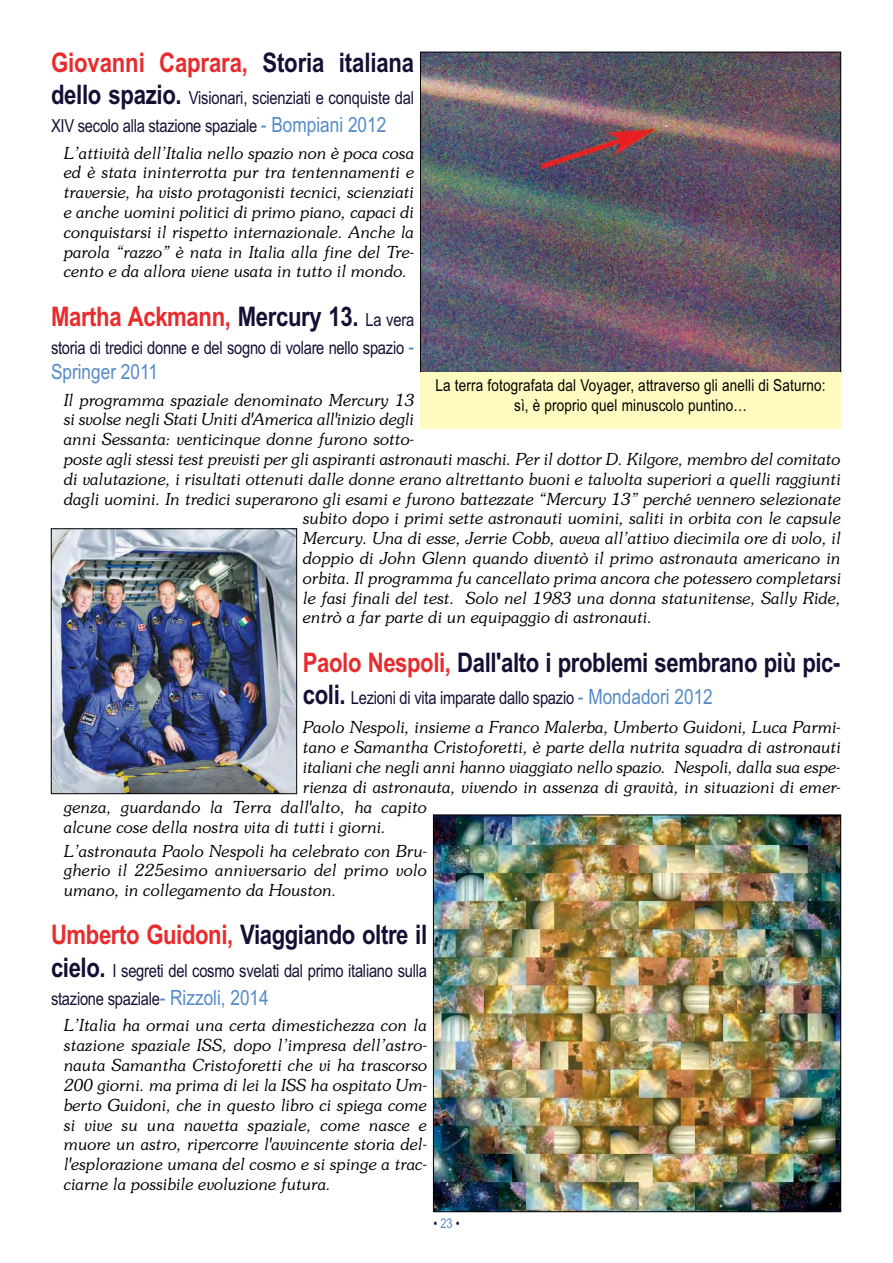
<style>
.page{position:relative;width:893px;height:1263px;background:#fff}
.page>*{position:absolute;margin:0;border:0;box-sizing:border-box;transform-origin:0 0}
.t1{font:700 27px "Arial Narrow";letter-spacing:-.015em;color:#150f33}
.t2{font:700 27px "Arial Narrow";letter-spacing:-.005em;color:#e82c2e}
.t3{font:21px "Arial Narrow";color:#558ac8}
.t4{font:18px/28px "Arial Narrow";letter-spacing:-.015em;color:#150f33}
.t5{font:italic 300 16.5px/19.8px "Souvenir";letter-spacing:-.01em;color:#000;text-align:justify}
.t6{font:16.5px/19.8px "Arial Narrow";letter-spacing:.01em;color:#000;text-align:center}
.t7{font:13.5px "Arial Narrow";color:#150f33}
.s1{color:#150f33}
.s2{font-weight:700;font-size:27px}
.s3{font-size:21px;color:#558ac8}
.s4{font-weight:400;font-size:18px;color:#150f33}
.s5{color:#e82c2e}
.s6{color:#558ac8}
</style>
<div class="page">
<img style="left:422px;top:54px;width:417px;height:317px">
<div style="left:420px;top:52px;width:421px;height:321px;border:1px solid #000"></div>
<div style="left:420px;top:373px;width:421px;height:56px;background:#fffac0"></div>
<img style="left:53px;top:530px;width:242px;height:262px">
<div style="left:51px;top:528px;width:246px;height:266px;border:1px solid #000"></div>
<img style="left:435px;top:817px;width:404px;height:393px">
<h1 class="t2" style="left:51px;top:46px;width:365px">Giovanni Caprara, <span class="s1">Storia italiana</span></h1>
<p class="t4" style="left:51px;top:84px;width:365px"><span class="s2">dello spazio.</span> Visionari, scienziati e conquiste dal<br>XIV secolo alla stazione spaziale <span class="s3">- Bompiani 2012</span></p>
<p class="t5" style="left:64px;top:143px;width:352px">L’attività dell’Italia nello spazio non è poca cosa ed è stata ininterrotta pur tra tentennamenti e traversie, ha visto protagonisti tecnici, scienziati e anche uomini politici di primo piano, capaci di conquistarsi il rispetto internazionale. Anche la parola “razzo” è nata in Italia alla fine del Tre&shy;cento e da allora viene usata in tutto il mondo.</p>
<h1 class="t2" style="left:51px;top:301px;width:365px">Martha Ackmann, <span class="s1">Mercury 13.</span> <span class="s4">La vera</span></h1>
<p class="t4" style="left:51px;top:333px;width:365px">storia di tredici donne e del sogno di volare nello spazio <span class="s3">-</span></p>
<p class="t3" style="left:51px;top:359px;width:108px">Springer 2011</p>
<p class="t5" style="left:64px;top:390px;width:352px">Il programma spaziale denominato Mercury 13</p>
<p class="t5" style="left:64px;top:410px;width:352px">si svolse negli Stati Uniti d'America all'inizio degli</p>
<p class="t5" style="left:64px;top:429px;width:352px">anni Sessanta: venticinque donne furono sotto-</p>
<p class="t5" style="left:64px;top:449px;width:778px">poste agli stessi test previsti per gli aspiranti astronauti maschi. Per il dottor D. Kilgore, membro del comitato</p>
<p class="t5" style="left:64px;top:469px;width:779px">di valutazione, i risultati ottenuti dalle donne erano altrettanto buoni e talvolta superiori a quelli raggiunti</p>
<p class="t5" style="left:64px;top:489px;width:779px">dagli uomini. In tredici superarono gli esami e furono battezzate “Mercury 13” perché vennero selezionate</p>
<p class="t5" style="left:303px;top:509px;width:540px">subito dopo i primi sette astronauti uomini, saliti in orbita con le capsule</p>
<p class="t5" style="left:303px;top:528px;width:540px">Mercury. Una di esse, Jerrie Cobb, aveva all’attivo diecimila ore di volo, il</p>
<p class="t5" style="left:303px;top:548px;width:539px">doppio di John Glenn quando diventò il primo astronauta americano in</p>
<p class="t5" style="left:303px;top:568px;width:540px">orbita. Il programma fu cancellato prima ancora che potessero completarsi</p>
<p class="t5" style="left:303px;top:588px;width:540px">le fasi finali del test. Solo nel 1983 una donna statunitense, Sally Ride,</p>
<p class="t5" style="left:303px;top:608px;width:351px">entrò a far parte di un equipaggio di astronauti.</p>
<h1 class="t1" style="left:303px;top:646px;width:539px"><span class="s5">Paolo Nespoli,</span> Dall'alto i problemi sembrano più pic-</h1>
<p class="t4" style="left:303px;top:684px;width:411px"><span class="s2">coli.</span> Lezioni di vita imparate dallo spazio <span class="s3">- Mondadori 2012</span></p>
<p class="t5" style="left:303px;top:718px;width:539px">Paolo Nespoli, insieme a Franco Malerba, Umberto Guidoni, Luca Parmi-</p>
<p class="t5" style="left:303px;top:738px;width:540px">tano e Samantha Cristoforetti, è parte della nutrita squadra di astronauti</p>
<p class="t5" style="left:303px;top:757px;width:539px">italiani che negli anni hanno viaggiato nello spazio. Nespoli, dalla sua espe-</p>
<p class="t5" style="left:303px;top:777px;width:539px">rienza di astronauta, vivendo in assenza di gravità, in situazioni di emer-</p>
<p class="t5" style="left:64px;top:797px;width:365px">genza, guardando la Terra dall'alto, ha capito</p>
<p class="t5" style="left:64px;top:817px;width:324px">alcune cose della nostra vita di tutti i giorni.</p>
<p class="t5" style="left:64px;top:841px;width:365px">L’astronauta Paolo Nespoli ha celebrato con Bru&shy;gherio il 225esimo anniversario del primo volo umano, in collegamento da Houston.</p>
<h1 class="t1" style="left:51px;top:919px;width:378px"><span class="s5">Umberto Guidoni,</span> Viaggiando oltre il</h1>
<p class="t4" style="left:51px;top:956px;width:377px"><span class="s2">cielo.</span> I segreti del cosmo svelati dal primo italiano sulla stazione spaziale<span class="s3">- Rizzoli, 2014</span></p>
<p class="t5" style="left:64px;top:1016px;width:365px">L’Italia ha ormai una certa dimestichezza con la stazione spaziale ISS, dopo l’impresa dell’astro&shy;nauta Samantha Cristoforetti che vi ha trascorso 200 giorni. ma prima di lei la ISS ha ospitato Um&shy;berto Guidoni, che in questo libro ci spiega come si vive su una navetta spaziale, come nasce e muore un astro, ripercorre l'avvincente storia del&shy;l'esplorazione umana del cosmo e si spinge a trac&shy;ciarne la possibile evoluzione futura.</p>
<p class="t6" style="left:436px;top:376px;width:391px">La terra fotografata dal Voyager, attraverso gli anelli di Saturno: sì, è proprio quel minuscolo puntino…</p>
<p class="t7" style="left:433px;top:1216px;width:28px">•<span class="s6">23</span>•</p>
</div>
